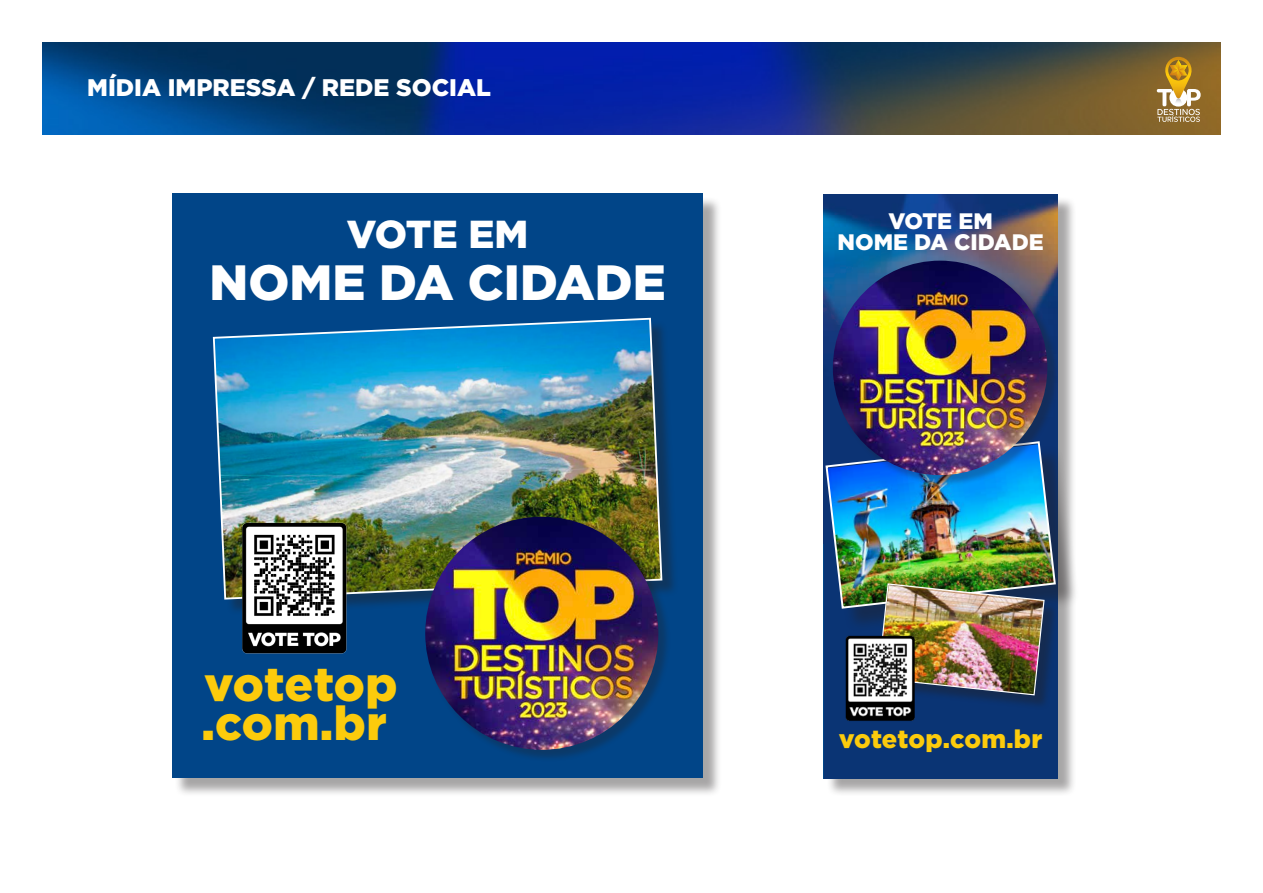
<style>
.page{position:relative;width:1263px;height:893px;background:#fff}
.page>*{position:absolute;margin:0;border:0;box-sizing:border-box;transform-origin:0 0}
.t1{font:900 49.5px "Gotham";color:#fff}
.t2{font:900 47.4px/39.5px "Gotham";letter-spacing:.005em;color:#fccb0c}
.t3{font:900 39px "Gotham";letter-spacing:-.015em;color:#fff}
.t4{font:900 25.5px "Gotham";letter-spacing:.005em;color:#fccb0c}
.t5{font:900 24px "Gotham";color:#fff}
.t6{font:900 22.35px "Gotham";color:#fff}
</style>
<div class="page">
<img style="left:43px;top:43px;width:1177px;height:92px">
<svg style="left:1157px;top:57px;width:44px;height:65px;background:#b59450"></svg>
<div style="left:174px;top:196px;width:547px;height:601px;background:#231f20;opacity:.4"></div>
<div style="left:172px;top:193px;width:531px;height:585px;background:#014588"></div>
<div style="left:215px;top:320px;width:463px;height:296px;background:#231f20;opacity:.39"></div>
<img style="left:212px;top:317px;width:451px;height:283px">
<div style="left:826px;top:196px;width:250px;height:601px;background:#231f20;opacity:.4"></div>
<img style="left:824px;top:194px;width:234px;height:246px">
<div style="left:824px;top:696px;width:234px;height:83px;background:#0a3474"></div>
<div style="left:829px;top:445px;width:251px;height:187px;background:#231f20;opacity:.41"></div>
<div style="left:879px;top:585px;width:180px;height:125px;background:#231f20;opacity:.41"></div>
<img style="left:824px;top:440px;width:233px;height:256px">
<img style="left:239px;top:521px;width:111px;height:133px">
<img style="left:843px;top:634px;width:73px;height:89px">
<div style="left:427px;top:518px;width:244px;height:244px;background:#231f20;opacity:.3"></div>
<img style="left:425px;top:517px;width:233px;height:233px;border-radius:117px">
<div style="left:834px;top:262px;width:225px;height:225px;background:#231f20;opacity:.3"></div>
<img style="left:833px;top:261px;width:214px;height:214px;border-radius:107px">
<p class="t5" style="left:87px;top:74px;width:405px">MÍDIA IMPRESSA / REDE SOCIAL</p>
<p class="t3" style="left:347px;top:212px;width:183px">VOTE EM</p>
<p class="t1" style="left:210px;top:253px;width:458px">NOME DA CIDADE</p>
<p class="t2" style="left:202px;top:663px;width:198px">votetop .com.br</p>
<p class="t6" style="left:888px;top:208px;width:106px">VOTE EM</p>
<p class="t6" style="left:837px;top:229px;width:208px">NOME DA CIDADE</p>
<p class="t4" style="left:839px;top:724px;width:205px">votetop.com.br</p>
</div>
